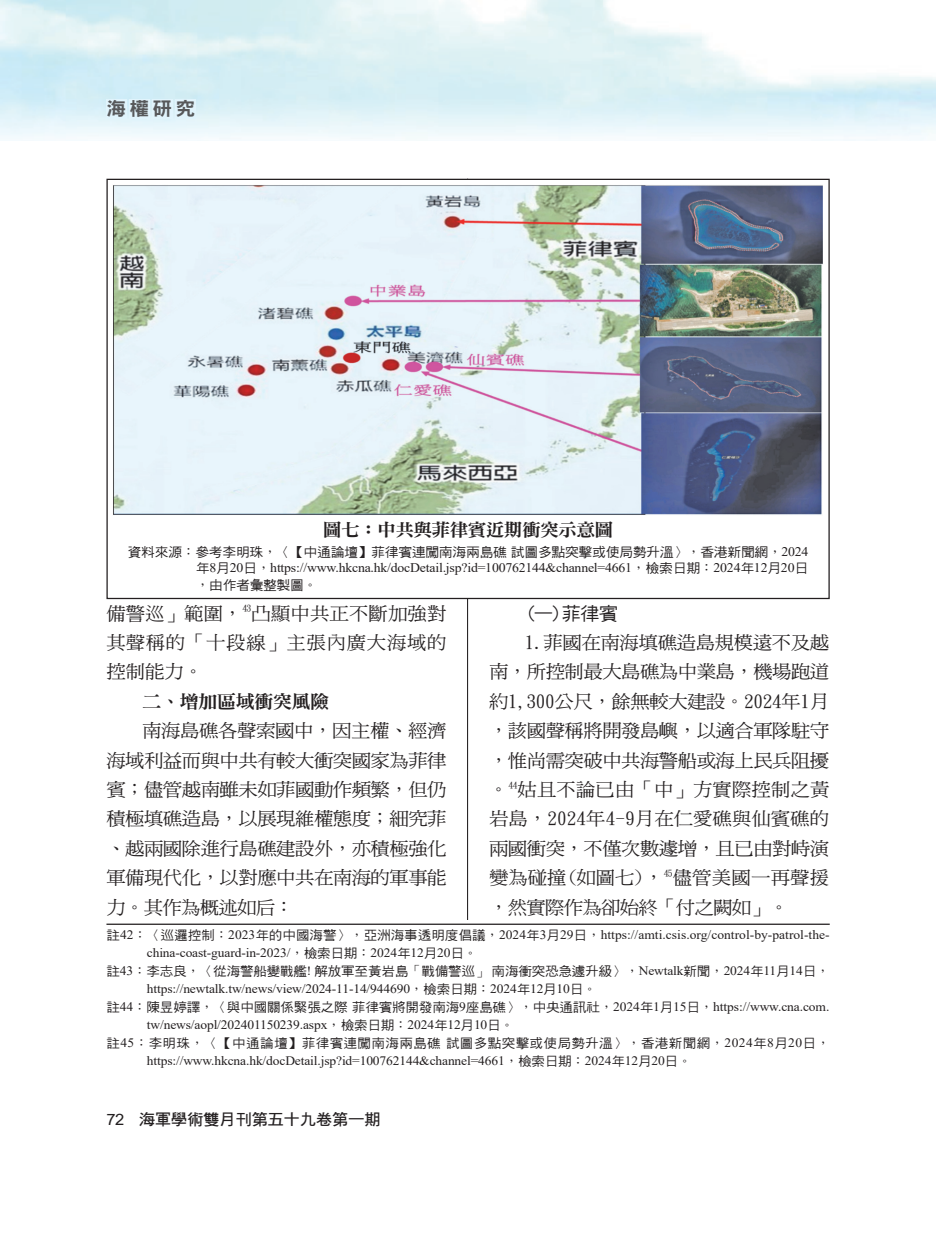
<style>
.page{position:relative;width:936px;height:1234px;background:#fff}
.page>*{position:absolute;margin:0;border:0;box-sizing:border-box;transform-origin:0 0}
.t1{font:18.6px "DFN Hei XB HK BF";color:#57585a;scale:1.05 1}
.t2{font:18.45px/29.4px "DF Ming Md HK BF";letter-spacing:-.025em;color:#231f20;text-align:justify;scale:1.05 1}
.一{font:18.45px "DFN Ming XB HK BF";letter-spacing:-.035em;color:#231f20;scale:1.05 1}
.一-2{font:18.45px "DF Hei Md HK BF";color:#231f20;scale:1.05 1}
.圖說{font:17.85px "DFN Ming XB HK BF";letter-spacing:-.035em;color:#231f20;scale:1.05 1}
.t3{font:15.6px "DF Hei Bd HK BF";letter-spacing:-.025em;color:#231f20;scale:1.05 1}
.資料來源{font:13.05px/16.5px "Times New Roman";letter-spacing:-.015em;color:#231f20;text-align:justify;scale:1.05 1}
.註釋_註十一{font:12.9px/18px "Times New Roman";letter-spacing:-.01em;color:#231f20;scale:1.05 1}
.s1{font-family:"DF Hei Md HK BF"}
.s2{font-family:"DF Kai Shu SB Estd BF"}
.s3{font-family:"Arial"}
</style>
<div class="page">
<hr style="left:467px;top:179px;width:1px;height:871px;background:#231f20">
<div style="left:106px;top:99px;width:20px;height:19px;background:#e1f4fc"></div>
<div style="left:153px;top:99px;width:20px;height:19px;background:#e1f4fc"></div>
<div style="left:130px;top:99px;width:20px;height:19px;background:#e1f4fc"></div>
<div style="left:176px;top:99px;width:20px;height:19px;background:#e1f4fc"></div>
<div style="left:106px;top:919px;width:723px;height:149px;background:#fff"></div>
<hr style="left:106px;top:923px;width:723px;height:1px;background:#231f20">
<div style="left:106px;top:179px;width:723px;height:420px;background:#fff;border:1px solid #231f20"></div>
<img style="left:113px;top:185px;width:709px;height:330px">
<h1 class="t1" style="left:106px;top:99px;width:86px">海權研究</h1>
<p class="圖說" style="left:323px;top:521px;width:278px">圖七：中共與菲律賓近期衝突示意圖</p>
<p class="資料來源" style="left:196px;top:542px;width:585px;text-indent:-68px"><span class="s1">資料來源</span><span class="s2">：</span><span class="s1">參考李明珠</span><span class="s2">，〈【</span><span class="s1">中通論壇</span><span class="s2">】</span><span class="s1">菲律賓連闖南海兩島礁試圖多點突擊或使局勢升溫</span><span class="s2">〉，</span><span class="s1">香港新聞網</span><span class="s2">，</span>2024<span class="s1">年</span>8<span class="s1">月</span>20<span class="s1">日</span><span class="s2">，</span>https://www.hkcna.hk/docDetail.jsp?id=100762144&amp;channel=4661<span class="s2">，</span><span class="s1">檢索日期</span><span class="s2">：</span>2024<span class="s1">年</span>12<span class="s1">月</span>20<span class="s1">日</span><span class="s2">，</span><span class="s1">由作者彙整製圖</span><span class="s2">。</span></p>
<p class="t2" style="left:106px;top:598px;width:325px">備警巡」範圍，<sup>43</sup>凸顯中共正不斷加強對其聲稱的「十段線」主張內廣大海域的控制能力。</p>
<p class="一" style="left:142px;top:691px;width:180px">二、增加區域衝突風險</p>
<p class="t2" style="left:106px;top:715px;width:325px;text-indent:36px">南海島礁各聲索國中，因主權、經濟海域利益而與中共有較大衝突國家為菲律賓；儘管越南雖未如菲國動作頻繁，但仍積極填礁造島，以展現維權態度；細究菲、越兩國除進行島礁建設外，亦積極強化軍備現代化，以對應中共在南海的軍事能力。其作為概述如后：</p>
<p class="一-2" style="left:524px;top:603px;width:90px">(一)菲律賓</p>
<p class="t2" style="left:489px;top:627px;width:325px;text-indent:36px">1.菲國在南海填礁造島規模遠不及越南，所控制最大島礁為中業島，機場跑道約1,300公尺，餘無較大建設。2024年1月，該國聲稱將開發島嶼，以適合軍隊駐守，惟尚需突破中共海警船或海上民兵阻擾。<sup>44</sup>姑且不論已由「中」方實際控制之黃岩島，2024年4-9月在仁愛礁與仙賓礁的兩國衝突，不僅次數遽增，且已由對峙演變為碰撞(如圖七)，<sup>45</sup>儘管美國一再聲援，然實際作為卻始終「付之闕如」。</p>
<p class="註釋_註十一" style="left:147px;top:925px;width:651px;text-indent:-40px"><span class="s1">註</span>42<span class="s2">：〈</span><span class="s1">巡邏控制</span><span class="s2">：</span>2023<span class="s1">年的中國海警</span><span class="s2">〉，</span><span class="s1">亞洲海事透明度倡議</span><span class="s2">，</span>2024<span class="s1">年</span>3<span class="s1">月</span>29<span class="s1">日</span><span class="s2">，</span>https://amti.csis.org/control-by-patrol-the&shy;china-coast-guard-in-2023/<span class="s2">，</span><span class="s1">檢索日期</span><span class="s2">：</span>2024<span class="s1">年</span>12<span class="s1">月</span>20<span class="s1">日</span><span class="s2">。</span></p>
<p class="註釋_註十一" style="left:147px;top:961px;width:651px;text-indent:-40px"><span class="s1">註</span>43<span class="s2">：</span><span class="s1">李志良</span><span class="s2">，〈</span><span class="s1">從海警船變戰艦</span>! <span class="s1">解放軍至黃岩島</span><span class="s2">「</span><span class="s1">戰備警巡</span><span class="s2">」</span><span class="s1">南海衝突恐急遽升級</span><span class="s2">〉，</span>Newtalk<span class="s1">新聞</span><span class="s2">，</span>2024<span class="s1">年</span>11<span class="s1">月</span>14<span class="s1">日</span><span class="s2">，</span>https://newtalk.tw/news/view/2024-11-14/944690<span class="s2">，</span><span class="s1">檢索日期</span><span class="s2">：</span>2024<span class="s1">年</span>12<span class="s1">月</span>10<span class="s1">日</span><span class="s2">。</span></p>
<p class="註釋_註十一" style="left:147px;top:997px;width:651px;text-indent:-40px"><span class="s1">註</span>44<span class="s2">：</span><span class="s1">陳昱婷譯</span><span class="s2">，〈</span><span class="s1">與中國關係緊張之際菲律賓將開發南海</span>9<span class="s1">座島礁</span><span class="s2">〉，</span><span class="s1">中央通訊社</span><span class="s2">，</span>2024<span class="s1">年</span>1<span class="s1">月</span>15<span class="s1">日</span><span class="s2">，</span>https://www.cna.com. tw/news/aopl/202401150239.aspx<span class="s2">，</span><span class="s1">檢索日期</span><span class="s2">：</span>2024<span class="s1">年</span>12<span class="s1">月</span>10<span class="s1">日</span><span class="s2">。</span></p>
<p class="註釋_註十一" style="left:147px;top:1033px;width:652px;text-indent:-40px"><span class="s1">註</span>45<span class="s2">：</span><span class="s1">李明珠</span><span class="s2">，〈【</span><span class="s1">中通論壇</span><span class="s2">】</span><span class="s1">菲律賓連闖南海兩島礁試圖多點突擊或使局勢升溫</span><span class="s2">〉，</span><span class="s1">香港新聞網</span><span class="s2">，</span>2024<span class="s1">年</span>8<span class="s1">月</span>20<span class="s1">日</span><span class="s2">，</span>https://www.hkcna.hk/docDetail.jsp?id=100762144&amp;channel=4661<span class="s2">，</span><span class="s1">檢索日期</span><span class="s2">：</span>2024<span class="s1">年</span>12<span class="s1">月</span>20<span class="s1">日</span><span class="s2">。</span></p>
<p class="t3" style="left:106px;top:1111px;width:263px"><span class="s3">72</span> 海軍學術雙月刊第五十九卷第一期</p>
</div>
